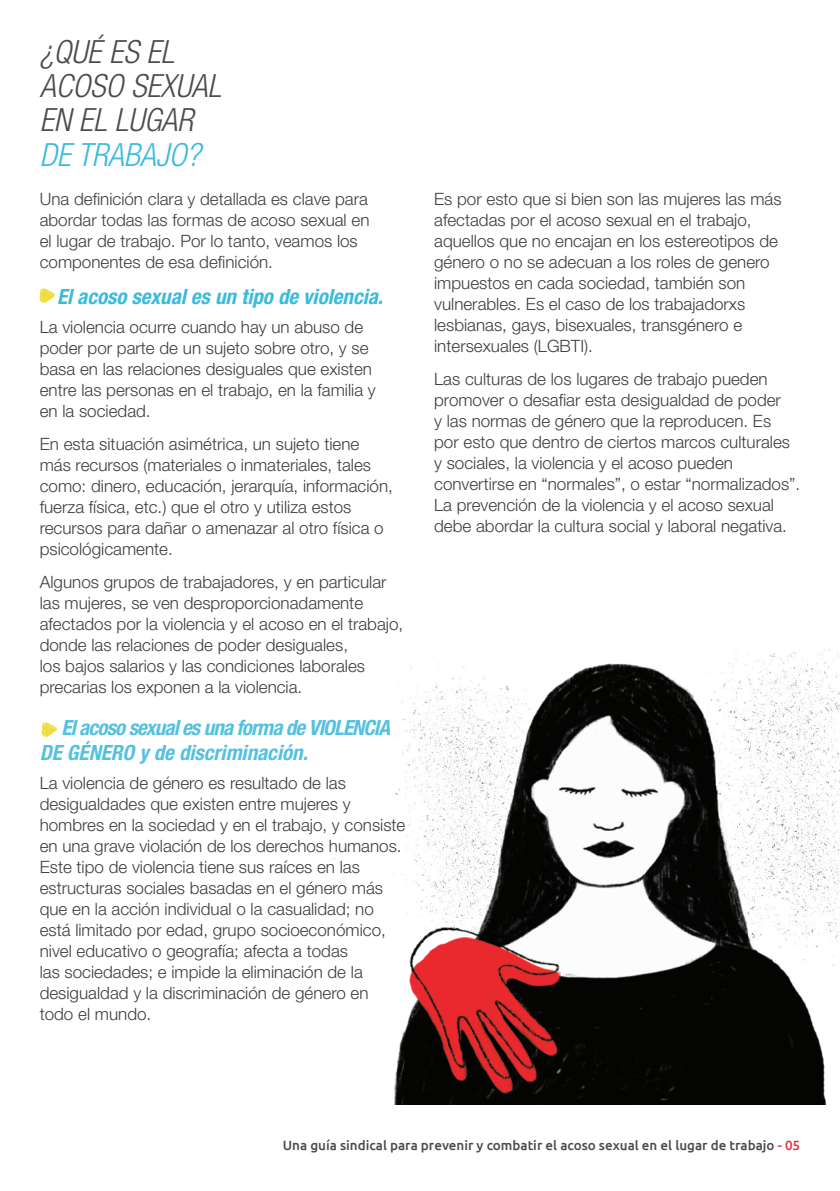
<style>
.page{position:relative;width:840px;height:1191px;background:#fff}
.page>*{position:absolute;margin:0;border:0;box-sizing:border-box;transform-origin:0 0}
.t1{font:italic 300 condensed 32px/34.4px "Helvetica Neue LT Std";color:#4b4c4d}
.t2{font:italic 300 condensed 32px "Helvetica Neue LT Std";color:#3abbdd}
.t3{font:italic 700 condensed 21px/25px "Helvetica Neue LT Std";letter-spacing:-.04em;color:#55c1e0}
.t4{font:italic 700 condensed 21px "Helvetica Neue LT Std";color:#3abbdd}
.t5{font:300 17px/21px "Helvetica Neue LT Pro";color:#3e3e3f}
.t6{font:500 13.4px "Ubuntu";color:#4b4c4d}
.s1{color:#e43745}
</style>
<div class="page">
<img style="left:384px;top:649px;width:455px;height:455px">
<img style="left:39px;top:288px;width:16px;height:15px">
<img style="left:41px;top:722px;width:16px;height:15px">
<h1 class="t1" style="left:40px;top:35px;width:183px">¿QUÉ ES EL<br>ACOSO SEXUAL<br>EN EL LUGAR</h1>
<h1 class="t2" style="left:40px;top:136px;width:162px">DE TRABAJO?</h1>
<p class="t5" style="left:40px;top:188px;width:331px">Una definición clara y detallada es clave para abordar todas las formas de acoso sexual en el lugar de trabajo. Por lo tanto, veamos los componentes de esa definición.</p>
<p class="t4" style="left:57px;top:284px;width:327px">El acoso sexual es un tipo de violencia.</p>
<p class="t5" style="left:40px;top:316px;width:337px">La violencia ocurre cuando hay un abuso de poder por parte de un sujeto sobre otro, y se basa en las relaciones desiguales que existen entre las personas en el trabajo, en la familia y en la sociedad.</p>
<p class="t5" style="left:40px;top:433px;width:354px">En esta situación asimétrica, un sujeto tiene más recursos (materiales o inmateriales, tales como: dinero, educación, jerarquía, información, fuerza física, etc.) que el otro y utiliza estos recursos para dañar o amenazar al otro física o psicológicamente.</p>
<p class="t5" style="left:40px;top:571px;width:365px">Algunos grupos de trabajadores, y en particular las mujeres, se ven desproporcionadamente afectados por la violencia y el acoso en el trabajo, donde las relaciones de poder desiguales,<br>los bajos salarios y las condiciones laborales precarias los exponen a la violencia.</p>
<p class="t3" style="left:40px;top:715px;width:352px;text-indent:22px">El acoso sexual es una forma de VIOLENCIA<br>DE GÉNERO y de discriminación.</p>
<p class="t5" style="left:40px;top:772px;width:367px">La violencia de género es resultado de las desigualdades que existen entre mujeres y hombres en la sociedad y en el trabajo, y consiste en una grave violación de los derechos humanos.<br>Este tipo de violencia tiene sus raíces en las estructuras sociales basadas en el género más que en la acción individual o la casualidad; no está limitado por edad, grupo socioeconómico, nivel educativo o geografía; afecta a todas<br>las sociedades; e impide la eliminación de la desigualdad y la discriminación de género en todo el mundo.</p>
<p class="t5" style="left:434px;top:188px;width:348px">Es por esto que si bien son las mujeres las más afectadas por el acoso sexual en el trabajo, aquellos que no encajan en los estereotipos de género o no se adecuan a los roles de genero impuestos en cada sociedad, también son vulnerables. Es el caso de los trabajadorxs lesbianas, gays, bisexuales, transgénero e intersexuales (LGBTI).</p>
<p class="t5" style="left:434px;top:368px;width:367px">Las culturas de los lugares de trabajo pueden promover o desafiar esta desigualdad de poder<br>y las normas de género que la reproducen. Es<br>por esto que dentro de ciertos marcos culturales y sociales, la violencia y el acoso pueden convertirse en “normales”, o estar “normalizados”.<br>La prevención de la violencia y el acoso sexual debe abordar la cultura social y laboral negativa.</p>
<p class="t6" style="left:283px;top:1137px;width:518px">Una guía sindical para prevenir y combatir el acoso sexual en el lugar de trabajo <span class="s1">- 05</span></p>
</div>
